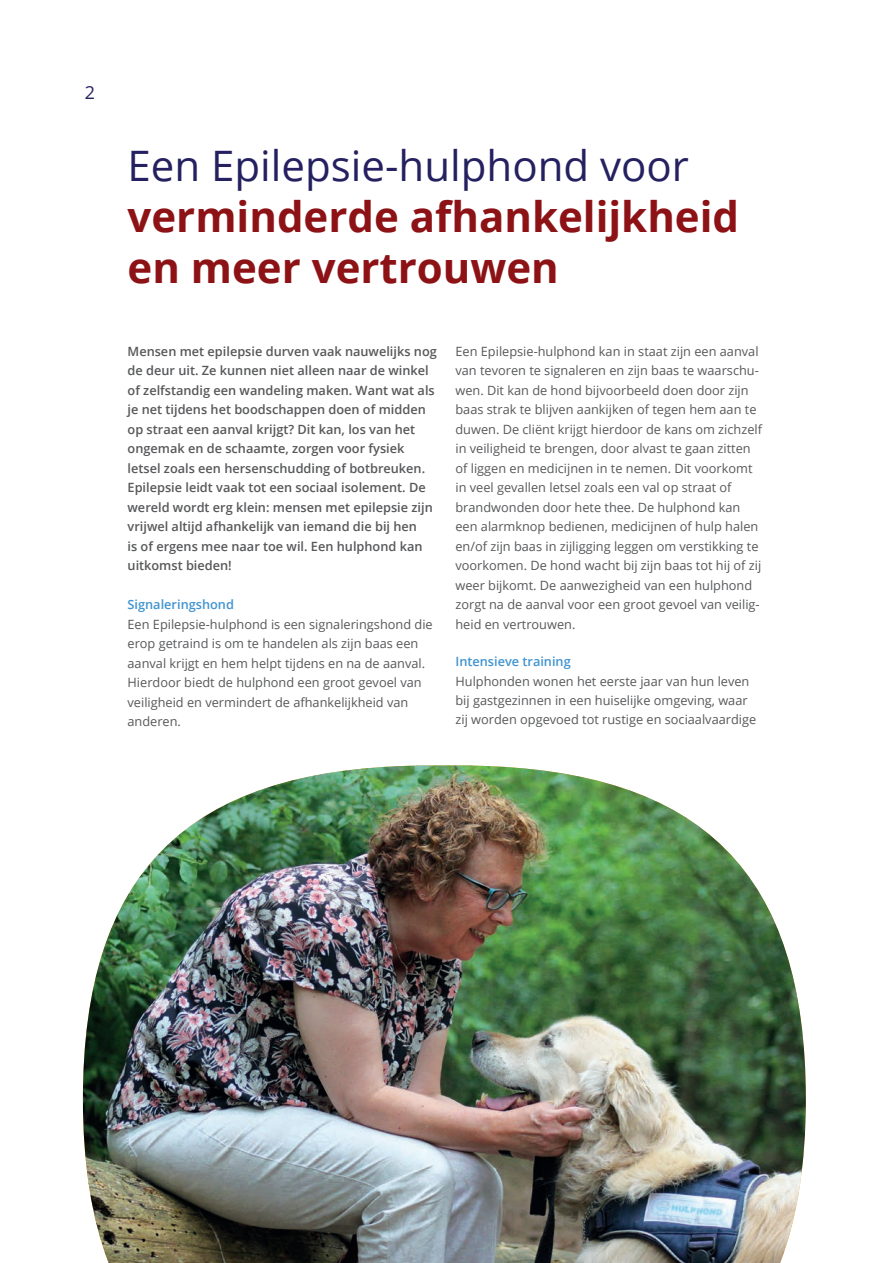
<style>
.page{position:relative;width:893px;height:1263px;background:#fff}
.page>*{position:absolute;margin:0;border:0;box-sizing:border-box;transform-origin:0 0}
.t1{font:700 42px/51px "Open Sans";color:#8d1216}
.t2{font:42px "Open Sans";color:#252161}
.t3{font:18px "Open Sans";color:#252161}
.t4{font:12.75px/19.5px "Open Sans";color:#57585a}
.t5{font:600 12.75px/19.5px "Open Sans";color:#57585a}
.t6{font:600 12.75px "Open Sans";color:#4194d0}
</style>
<div class="page">
<img style="left:83px;top:765px;width:723px;height:498px">
<h2 class="t3" style="left:85px;top:80px;width:12px">2</h2>
<h1 class="t2" style="left:128px;top:137px;width:563px">Een Epilepsie-hulphond voor</h1>
<h1 class="t1" style="left:128px;top:190px;width:613px">verminderde afhankelijkheid en meer vertrouwen</h1>
<p class="t5" style="left:128px;top:341px;width:311px">Mensen met epilepsie durven vaak nauwelijks nog de deur uit. Ze kunnen niet alleen naar de winkel of zelfstandig een wandeling maken. Want wat als je net tijdens het boodschappen doen of midden op straat een aanval krijgt? Dit kan, los van het ongemak en de schaamte, zorgen voor fysiek letsel zoals een hersenschudding of botbreuken.<br>Epilepsie leidt vaak tot een sociaal isolement. De wereld wordt erg klein: mensen met epilepsie zijn vrijwel altijd afhankelijk van iemand die bij hen<br>is of ergens mee naar toe wil. Een hulphond kan uitkomst bieden!</p>
<p class="t6" style="left:128px;top:596px;width:108px">Signaleringshond</p>
<p class="t4" style="left:128px;top:614px;width:307px">Een Epilepsie-hulphond is een signaleringshond die erop getraind is om te handelen als zijn baas een aanval krijgt en hem helpt tijdens en na de aanval.<br>Hierdoor biedt de hulphond een groot gevoel van veiligheid en vermindert de afhankelijkheid van anderen.</p>
<p class="t4" style="left:455px;top:341px;width:308px">Een Epilepsie-hulphond kan in staat zijn een aanval van tevoren te signaleren en zijn baas te waarschu&shy;wen. Dit kan de hond bijvoorbeeld doen door zijn baas strak te blijven aankijken of tegen hem aan te duwen. De cliënt krijgt hierdoor de kans om zichzelf in veiligheid te brengen, door alvast te gaan zitten of liggen en medicijnen in te nemen. Dit voorkomt in veel gevallen letsel zoals een val op straat of brandwonden door hete thee. De hulphond kan een alarmknop bedienen, medicijnen of hulp halen en/of zijn baas in zijligging leggen om verstikking te voorkomen. De hond wacht bij zijn baas tot hij of zij weer bijkomt. De aanwezigheid van een hulphond zorgt na de aanval voor een groot gevoel van veilig&shy;heid en vertrouwen.</p>
<p class="t6" style="left:455px;top:653px;width:117px">Intensieve training</p>
<p class="t4" style="left:455px;top:671px;width:302px">Hulphonden wonen het eerste jaar van hun leven bij gastgezinnen in een huiselijke omgeving, waar zij worden opgevoed tot rustige en sociaalvaardige</p>
</div>
